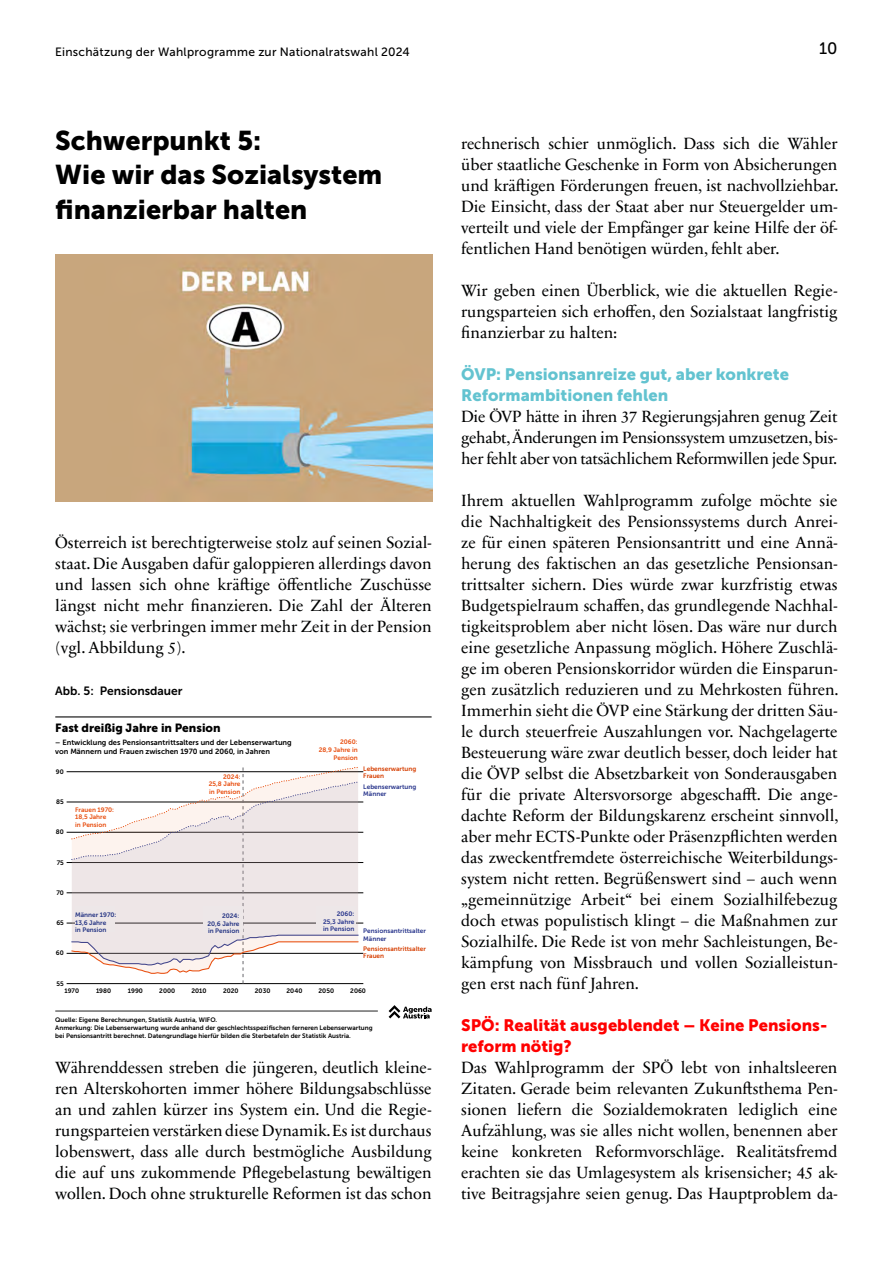
<style>
.page{position:relative;width:893px;height:1263px;background:#fff}
.page>*{position:absolute;margin:0;border:0;box-sizing:border-box;transform-origin:0 0}
._2023_Lead-In_Large{font:27px/34.3px "Museo Sans 900";color:#000}
._2023_Fließtext{font:16.5px/21px "Sabon Next LT Pro";color:#010202;text-align:justify}
.Absatzüberschrift{font:16.5px/21px "Museo Sans 900";color:#63c3d0}
.Absatzüberschrift-2{font:16.5px/21px "Museo Sans 900";color:#f00}
.t1{font:16.5px "Museo Sans 500";color:#000}
.t2{font:12px "Museo Sans 500";letter-spacing:.02em;color:#000}
.t3{font:12px "Museo Sans 700";color:#000}
.t4{font:11.85px "Museo Sans 900";color:#000}
.t5{font:7.5px/9px "Museo Sans 700";color:#000}
.t6{font:6.45px/7.5px "Museo Sans 700";color:#000}
.t7{font:6.45px/7.8px "Museo Sans 700";color:#e84e0f}
.t8{font:6.45px/7.5px "Museo Sans 700";color:#27348b}
.t9{font:6.45px/7.8px "Museo Sans 700";color:#253483}
.t10{font:6.45px/7.5px "Museo Sans 700";color:#d63e00}
</style>
<div class="page">
<img style="left:55px;top:254px;width:377px;height:247px">
<hr style="left:55px;top:716px;width:377px;height:1px;background:#000">
<hr style="left:67px;top:771px;width:296px;height:1px;background:#000">
<hr style="left:67px;top:802px;width:296px;height:1px;background:#000">
<hr style="left:67px;top:832px;width:296px;height:1px;background:#000">
<hr style="left:67px;top:862px;width:296px;height:1px;background:#000">
<hr style="left:67px;top:892px;width:296px;height:1px;background:#000">
<hr style="left:67px;top:923px;width:296px;height:1px;background:#000">
<hr style="left:67px;top:953px;width:296px;height:1px;background:#000">
<hr style="left:67px;top:983px;width:296px;height:1px;background:#000">
<hr style="left:55px;top:1011px;width:323px;height:1px;background:#222">
<svg style="left:389px;top:1005px;width:43px;height:13px"></svg>
<svg style="left:72px;top:767px;width:286px;height:206px"></svg>
<svg style="left:72px;top:782px;width:286px;height:183px;fill:#eee6e7"></svg>
<p class="t2" style="left:55px;top:45px;width:356px">Einschätzung der Wahlprogramme zur Nationalratswahl 2024</p>
<p class="t1" style="left:819px;top:39px;width:20px">10</p>
<p class="_2023_Lead-In_Large" style="left:55px;top:123px;width:329px">Schwerpunkt 5:<br>Wie wir das Sozialsystem finanzierbar halten</p>
<p class="_2023_Fließtext" style="left:55px;top:532px;width:378px">Österreich ist berechtigterweise stolz auf seinen Sozial&shy;staat. Die Ausgaben dafür galoppieren allerdings davon und lassen sich ohne kräftige öffentliche Zuschüsse längst nicht mehr finanzieren. Die Zahl der Älteren wächst; sie verbringen immer mehr Zeit in der Pension (vgl. Abbildung 5).</p>
<p class="t3" style="left:55px;top:684px;width:129px">Abb. 5: Pensionsdauer</p>
<p class="t4" style="left:55px;top:721px;width:167px">Fast dreißig Jahre in Pension</p>
<p class="t5" style="left:55px;top:738px;width:238px">– Entwicklung des Pensionsantrittsalters und der Lebenserwartung von Männern und Frauen zwischen 1970 und 2060, in Jahren</p>
<p class="t7" style="left:319px;top:738px;width:41px;text-align:right">2060:<br>28,9 Jahre in<br>Pension</p>
<p class="t6" style="left:56px;top:768px;width:9px">90</p>
<p class="t6" style="left:56px;top:798px;width:9px">85</p>
<p class="t6" style="left:56px;top:828px;width:9px">80</p>
<p class="t6" style="left:57px;top:859px;width:9px">75</p>
<p class="t6" style="left:56px;top:889px;width:9px">70</p>
<p class="t6" style="left:56px;top:919px;width:9px">65</p>
<p class="t6" style="left:56px;top:949px;width:9px">60</p>
<p class="t6" style="left:57px;top:980px;width:9px">55</p>
<p class="t7" style="left:75px;top:805px;width:40px">Frauen 1970:<br>18,5 Jahre<br>in Pension</p>
<p class="t7" style="left:209px;top:772px;width:33px;text-align:justify;text-indent:14px">2024:<br>25,8 Jahre in Pension</p>
<p class="t10" style="left:363px;top:765px;width:55px">Lebenserwartung<br>Frauen</p>
<p class="t8" style="left:363px;top:782px;width:55px">Lebenserwartung<br>Männer</p>
<p class="t9" style="left:75px;top:911px;width:43px">Männer 1970:<br>13,6 Jahre<br>in Pension</p>
<p class="t9" style="left:208px;top:912px;width:33px;text-align:justify;text-indent:15px">2024:<br>20,6 Jahre in Pension</p>
<p class="t8" style="left:323px;top:910px;width:33px;text-align:justify;text-indent:14px">2060:<br>25,3 Jahre in Pension</p>
<p class="t8" style="left:363px;top:927px;width:64px">Pensionsantrittsalter<br>Männer</p>
<p class="t10" style="left:363px;top:945px;width:64px">Pensionsantrittsalter<br>Frauen</p>
<p class="t6" style="left:64px;top:987px;width:16px">1970</p>
<p class="t6" style="left:96px;top:987px;width:17px">1980</p>
<p class="t6" style="left:128px;top:987px;width:17px">1990</p>
<p class="t6" style="left:159px;top:987px;width:17px">2000</p>
<p class="t6" style="left:191px;top:987px;width:17px">2010</p>
<p class="t6" style="left:223px;top:987px;width:17px">2020</p>
<p class="t6" style="left:255px;top:987px;width:17px">2030</p>
<p class="t6" style="left:287px;top:987px;width:17px">2040</p>
<p class="t6" style="left:319px;top:987px;width:17px">2050</p>
<p class="t6" style="left:350px;top:987px;width:17px">2060</p>
<p class="t6" style="left:55px;top:1016px;width:319px">Quelle: Eigene Berechnungen, Statistik Austria, WIFO.<br>Anmerkung: Die Lebenserwartung wurde anhand der geschlechtsspezifischen ferneren Lebenserwartung bei Pensionsantritt berechnet. Datengrundlage hierfür bilden die Sterbetafeln der Statistik Austria.</p>
<p class="_2023_Fließtext" style="left:55px;top:1057px;width:378px">Währenddessen streben die jüngeren, deutlich kleine&shy;ren Alterskohorten immer höhere Bildungsabschlüsse an und zahlen kürzer ins System ein. Und die Regie&shy;rungsparteien verstärken diese Dynamik. Es ist durchaus lobenswert, dass alle durch bestmögliche Ausbildung die auf uns zukommende Pflegebelastung bewältigen wollen. Doch ohne strukturelle Reformen ist das schon</p>
<p class="_2023_Fließtext" style="left:461px;top:133px;width:379px">rechnerisch schier unmöglich. Dass sich die Wähler über staatliche Geschenke in Form von Absicherungen und kräftigen Förderungen freuen, ist nachvollziehbar.<br>Die Einsicht, dass der Staat aber nur Steuergelder um&shy;verteilt und viele der Empfänger gar keine Hilfe der öf&shy;fentlichen Hand benötigen würden, fehlt aber.</p>
<p class="_2023_Fließtext" style="left:461px;top:280px;width:378px">Wir geben einen Überblick, wie die aktuellen Regie&shy;rungsparteien sich erhoffen, den Sozialstaat langfristig finanzierbar zu halten:</p>
<p class="Absatzüberschrift" style="left:461px;top:364px;width:329px">ÖVP: Pensionsanreize gut, aber konkrete<br>Reformambitionen fehlen</p>
<p class="_2023_Fließtext" style="left:461px;top:406px;width:378px">Die ÖVP hätte in ihren 37 Regierungsjahren genug Zeit gehabt, Änderungen im Pensionssystem umzusetzen, bis&shy;her fehlt aber von tatsächlichem Reformwillen jede Spur.</p>
<p class="_2023_Fließtext" style="left:461px;top:490px;width:379px">Ihrem aktuellen Wahlprogramm zufolge möchte sie die Nachhaltigkeit des Pensionssystems durch Anrei&shy;ze für einen späteren Pensionsantritt und eine Annä&shy;herung des faktischen an das gesetzliche Pensionsan&shy;trittsalter sichern. Dies würde zwar kurzfristig etwas Budgetspielraum schaffen, das grundlegende Nachhal&shy;tigkeitsproblem aber nicht lösen. Das wäre nur durch eine gesetzliche Anpassung möglich. Höhere Zuschlä&shy;ge im oberen Pensionskorridor würden die Einsparun&shy;gen zusätzlich reduzieren und zu Mehrkosten führen.<br>Immerhin sieht die ÖVP eine Stärkung der dritten Säu&shy;le durch steuerfreie Auszahlungen vor. Nachgelagerte Besteuerung wäre zwar deutlich besser, doch leider hat die ÖVP selbst die Absetzbarkeit von Sonderausgaben für die private Altersvorsorge abgeschafft. Die ange&shy;dachte Reform der Bildungskarenz erscheint sinnvoll, aber mehr ECTS-Punkte oder Präsenzpflichten werden das zweckentfremdete österreichische Weiterbildungs&shy;system nicht retten. Begrüßenswert sind – auch wenn „gemeinnützige Arbeit“ bei einem Sozialhilfebezug doch etwas populistisch klingt – die Maßnahmen zur Sozialhilfe. Die Rede ist von mehr Sachleistungen, Be&shy;kämpfung von Missbrauch und vollen Sozialleistun&shy;gen erst nach fünf Jahren.</p>
<p class="Absatzüberschrift-2" style="left:461px;top:1015px;width:368px">SPÖ: Realität ausgeblendet – Keine Pensions&shy;reform nötig?</p>
<p class="_2023_Fließtext" style="left:461px;top:1057px;width:378px">Das Wahlprogramm der SPÖ lebt von inhaltsleeren Zitaten. Gerade beim relevanten Zukunftsthema Pen&shy;sionen liefern die Sozialdemokraten lediglich eine Aufzählung, was sie alles nicht wollen, benennen aber keine konkreten Reformvorschläge. Realitätsfremd erachten sie das Umlagesystem als krisensicher; 45 ak&shy;tive Beitragsjahre seien genug. Das Hauptproblem da-</p>
</div>
